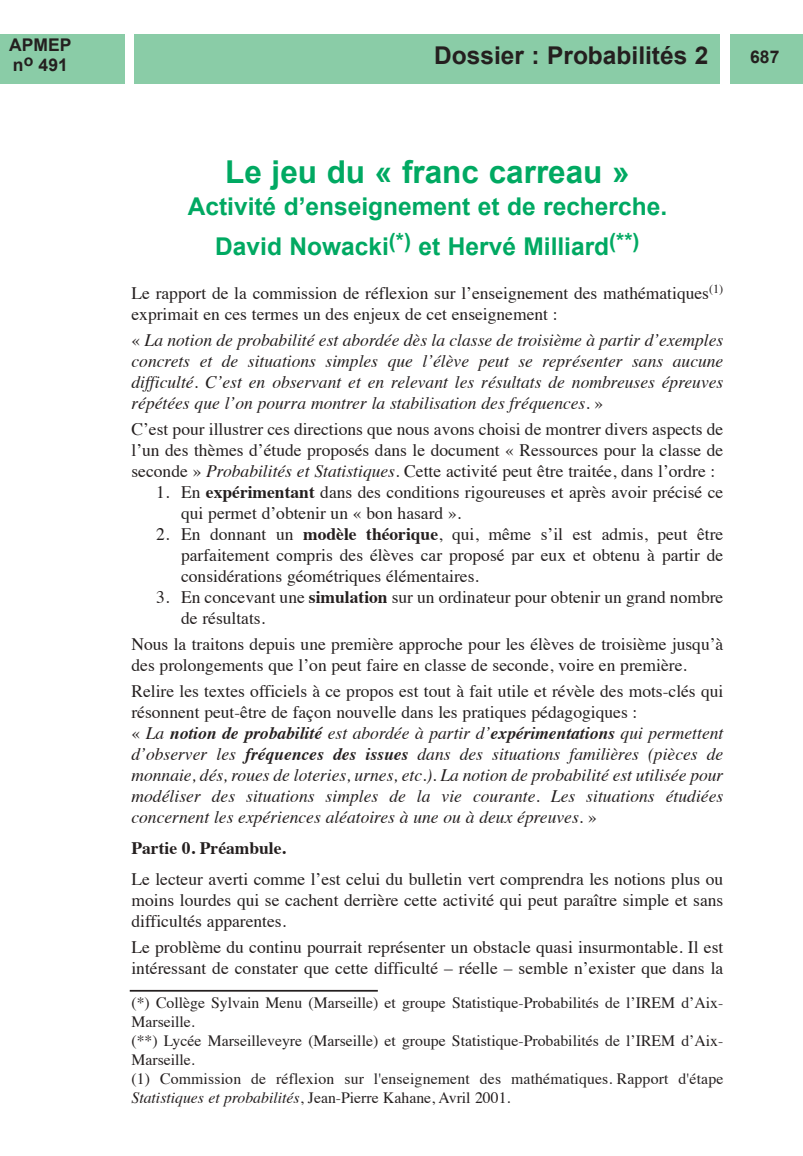
<style>
.page{position:relative;width:803px;height:1156px;background:#fff}
.page>*{position:absolute;margin:0;border:0;box-sizing:border-box;transform-origin:0 0}
.t1{font:700 31.5px "Arial";color:#00a962}
.t2{font:700 24.5px/39.4px "Arial";color:#00a962;text-align:center}
.t3{font:700 24.5px "Arial";color:#241f1f}
.t4{font:17.5px/21px "Times";color:#241f1f}
.t5{font:italic 17.5px/21px "Times";color:#241f1f;text-align:justify}
.t6{font:700 17.5px "Times";color:#241f1f}
.t7{font:700 17.5px/19.6px "Arial";color:#241f1f}
.t8{font:15.75px/18.9px "Times";color:#241f1f}
.s1{font-style:normal}
.s2{font-style:italic}
.s3{font-weight:700}
</style>
<div class="page">
<div style="left:135px;top:34px;width:585px;height:49px;background:#8acca7"></div>
<div style="left:730px;top:34px;width:73px;height:49px;background:#8acca7"></div>
<div style="left:0;top:34px;width:125px;height:49px;background:#8acca7"></div>
<hr style="left:130px;top:989px;width:248px;height:2px;background:#241f1f">
<p class="t7" style="left:9px;top:35px;width:64px">APMEP n<sup>o</sup> 491</p>
<h2 class="t3" style="left:434px;top:42px;width:276px">Dossier : Probabilités 2</h2>
<p class="t7" style="left:750px;top:47px;width:31px">687</p>
<h1 class="t1" style="left:225px;top:154px;width:406px">Le jeu du « franc carreau »</h1>
<h2 class="t2" style="left:188px;top:187px;width:481px">Activité d’enseignement et de recherche.<br>David Nowacki<sup>(*)</sup> et Hervé Milliard<sup>(**)</sup></h2>
<p class="t4" style="left:131px;top:284px;width:593px">Le rapport de la commission de réflexion sur l’enseignement des mathématiques<sup>(1) </sup>exprimait en ces termes un des enjeux de cet enseignement :</p>
<p class="t5" style="left:131px;top:331px;width:593px"><span class="s1">«</span> La notion de probabilité est abordée dès la classe de troisième à partir d’exemples concrets et de situations simples que l’élève peut se représenter sans aucune difficulté. C’est en observant et en relevant les résultats de nombreuses épreuves répétées que l’on pourra montrer la stabilisation des fréquences. <span class="s1">»</span></p>
<p class="t4" style="left:131px;top:420px;width:593px;text-align:justify">C’est pour illustrer ces directions que nous avons choisi de montrer divers aspects de l’un des thèmes d’étude proposés dans le document « Ressources pour la classe de seconde » <span class="s2">Probabilités et Statistiques</span>. Cette activité peut être traitée, dans l’ordre :</p>
<p class="t4" style="left:181px;top:483px;width:544px;text-indent:-25px">1. En <span class="s3">expérimentant</span> dans des conditions rigoureuses et après avoir précisé ce qui permet d’obtenir un « bon hasard ».</p>
<p class="t4" style="left:181px;top:525px;width:544px;text-align:justify;text-indent:-25px">2. En donnant un <span class="s3">modèle théorique</span>, qui, même s’il est admis, peut être parfaitement compris des élèves car proposé par eux et obtenu à partir de considérations géométriques élémentaires.</p>
<p class="t4" style="left:181px;top:588px;width:544px;text-indent:-25px">3. En concevant une <span class="s3">simulation</span> sur un ordinateur pour obtenir un grand nombre de résultats.</p>
<p class="t4" style="left:131px;top:635px;width:593px">Nous la traitons depuis une première approche pour les élèves de troisième jusqu’à des prolongements que l’on peut faire en classe de seconde, voire en première.</p>
<p class="t5" style="left:131px;top:682px;width:593px;text-align:left"><span class="s1">Relire les textes officiels à ce propos est tout à fait utile et révèle des mots-clés qui résonnent peut-être de façon nouvelle dans les pratiques pédagogiques :<br>«</span> La <span class="s3">notion de probabilité</span> est abordée à partir d’<span class="s3">expérimentations</span> qui permettent d’observer les <span class="s3">fréquences des issues</span> dans des situations familières (pièces de monnaie, dés, roues de loteries, urnes, etc.). La notion de probabilité est utilisée pour modéliser des situations simples de la vie courante. Les situations étudiées concernent les expériences aléatoires à une ou à deux épreuves. <span class="s1">»</span></p>
<p class="t6" style="left:131px;top:841px;width:156px">Partie 0. Préambule.</p>
<p class="t4" style="left:131px;top:870px;width:593px;text-align:justify">Le lecteur averti comme l’est celui du bulletin vert comprendra les notions plus ou moins lourdes qui se cachent derrière cette activité qui peut paraître simple et sans difficultés apparentes.</p>
<p class="t4" style="left:131px;top:938px;width:593px">Le problème du continu pourrait représenter un obstacle quasi insurmontable. Il est intéressant de constater que cette difficulté – réelle – semble n’exister que dans la</p>
<p class="t8" style="left:131px;top:994px;width:593px">(*) Collège Sylvain Menu (Marseille) et groupe Statistique-Probabilités de l’IREM d’Aix-Marseille.<br>(**) Lycée Marseilleveyre (Marseille) et groupe Statistique-Probabilités de l’IREM d’Aix-Marseille.<br>(1) Commission de réflexion sur l'enseignement des mathématiques. Rapport d'étape <span class="s2">Statistiques et probabilités</span>, Jean-Pierre Kahane, Avril 2001.</p>
</div>
